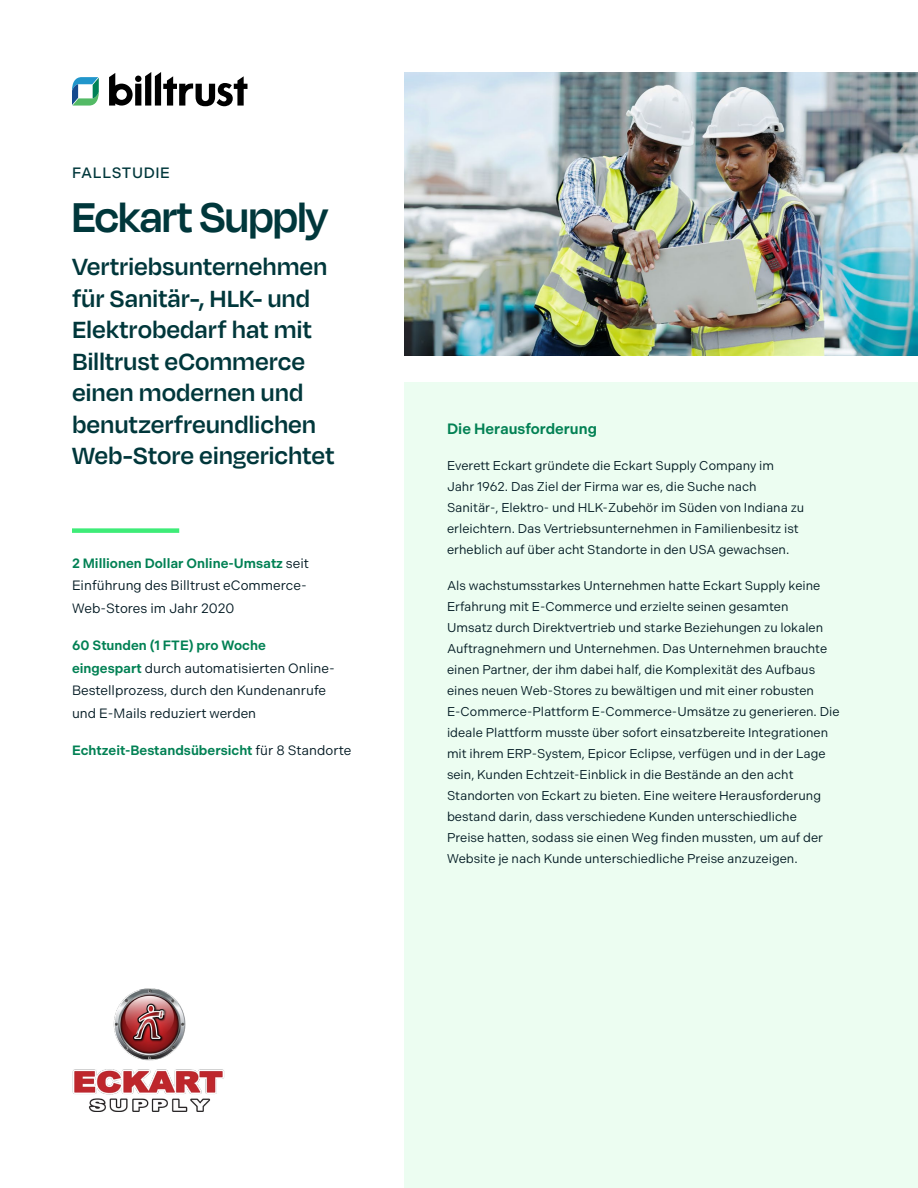
<style>
.page{position:relative;width:918px;height:1188px;background:#fff}
.page>*{position:absolute;margin:0;border:0;box-sizing:border-box;transform-origin:0 0}
.Company_Name{font:600 48px "Degular Display";letter-spacing:-.005em;color:#00373b}
.Intro_Copy{font:600 27px/31.5px "Degular";letter-spacing:-.005em;color:#00373b}
.t1{font:600 15px "Indivisible";color:#028154}
.Eyebrow{font:500 15px "Indivisible";letter-spacing:.04em;color:#00373b}
.KPI{font:13.5px/22.5px "Indivisible";color:#001821}
.KPI-2{font:600 13.5px "Indivisible";color:#028154}
.Body_Copy{font:12.75px/21px "Indivisible";color:#001821}
.s1{font-weight:600;color:#028154}
.s2{font-weight:400;color:#001821}
</style>
<div class="page">
<div style="left:405px;top:382px;width:513px;height:806px;background:#ecfdf1"></div>
<div style="left:72px;top:528px;width:107px;height:5px;background:#3eec78"></div>
<svg style="left:109px;top:72px;width:138px;height:34px"></svg>
<svg style="left:72px;top:77px;width:27px;height:29px"></svg>
<img style="left:72px;top:988px;width:153px;height:124px">
<img style="left:405px;top:72px;width:513px;height:283px">
<p class="Eyebrow" style="left:72px;top:164px;width:99px">FALLSTUDIE</p>
<h1 class="Company_Name" style="left:72px;top:189px;width:258px">Eckart Supply</h1>
<p class="Intro_Copy" style="left:72px;top:250px;width:264px">Vertriebsunternehmen für Sanitär-, HLK- und<br>Elektrobedarf hat mit<br>Billtrust eCommerce einen modernen und benutzerfreundlichen<br>Web-Store eingerichtet</p>
<p class="KPI" style="left:72px;top:552px;width:238px"><span class="s1">2 Millionen Dollar Online-Umsatz</span> seit<br>Einführung des Billtrust eCommerce-<br>Web-Stores im Jahr 2020</p>
<p class="KPI" style="left:72px;top:634px;width:264px"><span class="s1">60 Stunden (1 FTE) pro Woche eingespart</span> durch automatisierten Online-Bestellprozess, durch den Kundenanrufe und E-Mails reduziert werden</p>
<p class="KPI-2" style="left:72px;top:743px;width:281px">Echtzeit-Bestandsübersicht <span class="s2">für 8 Standorte</span></p>
<h2 class="t1" style="left:447px;top:420px;width:151px">Die Herausforderung</h2>
<p class="Body_Copy" style="left:447px;top:455px;width:359px">Everett Eckart gründete die Eckart Supply Company im Jahr 1962. Das Ziel der Firma war es, die Suche nach Sanitär-, Elektro- und HLK-Zubehör im Süden von Indiana zu erleichtern. Das Vertriebsunternehmen in Familienbesitz ist erheblich auf über acht Standorte in den USA gewachsen.</p>
<p class="Body_Copy" style="left:447px;top:575px;width:394px">Als wachstumsstarkes Unternehmen hatte Eckart Supply keine Erfahrung mit E-Commerce und erzielte seinen gesamten<br>Umsatz durch Direktvertrieb und starke Beziehungen zu lokalen Auftragnehmern und Unternehmen. Das Unternehmen brauchte einen Partner, der ihm dabei half, die Komplexität des Aufbaus eines neuen Web-Stores zu bewältigen und mit einer robusten E-Commerce-Plattform E-Commerce-Umsätze zu generieren. Die ideale Plattform musste über sofort einsatzbereite Integrationen mit ihrem ERP-System, Epicor Eclipse, verfügen und in der Lage sein, Kunden Echtzeit-Einblick in die Bestände an den acht Standorten von Eckart zu bieten. Eine weitere Herausforderung bestand darin, dass verschiedene Kunden unterschiedliche<br>Preise hatten, sodass sie einen Weg finden mussten, um auf der Website je nach Kunde unterschiedliche Preise anzuzeigen.</p>
</div>
